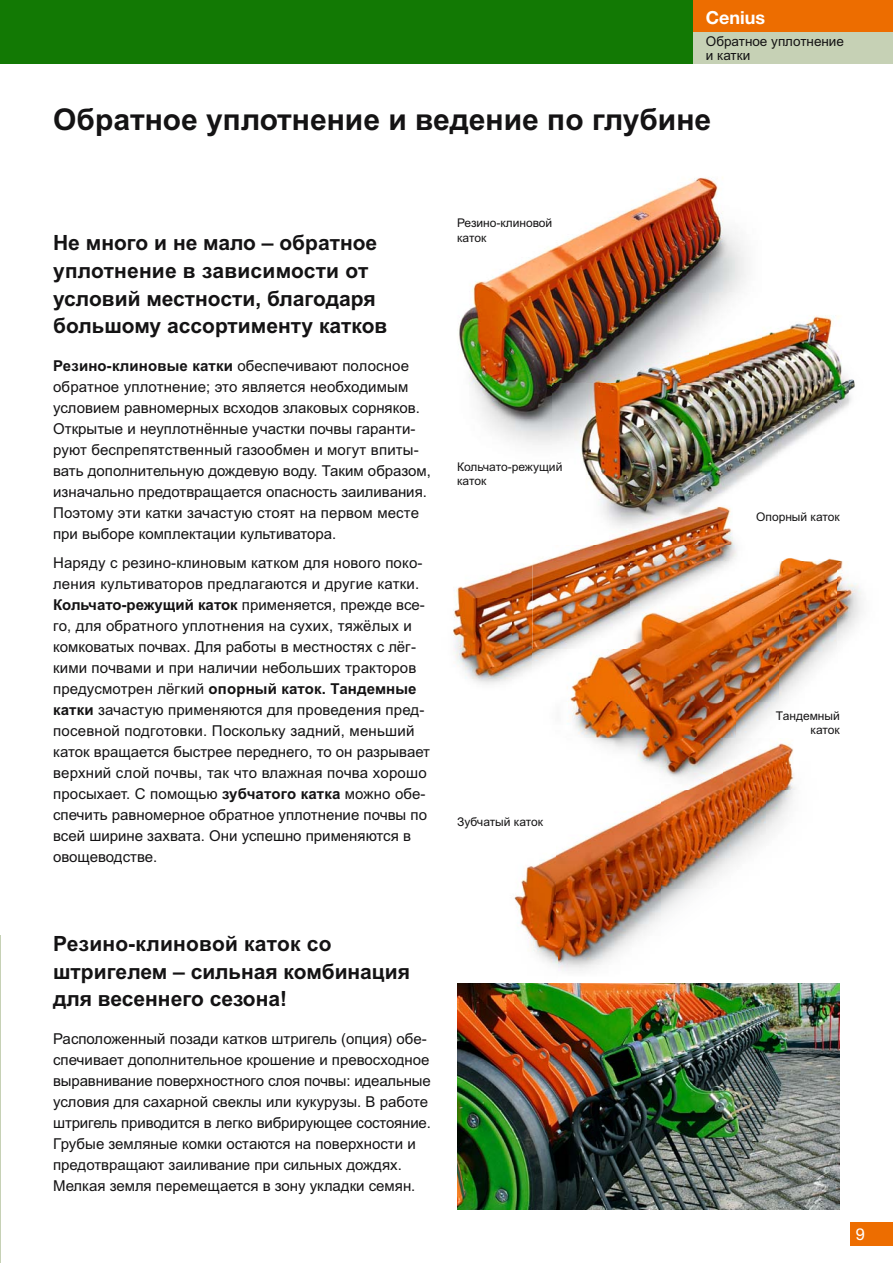
<style>
.page{position:relative;width:893px;height:1263px;background:#fff}
.page>*{position:absolute;margin:0;border:0;box-sizing:border-box;transform-origin:0 0}
.t1{font:700 30px "Arial Cyr";color:#141314}
.t2{font:700 21px/27.6px "Arial Cyr";color:#141314}
.t3{font:700 18px "Helvetica Neue";color:#fff}
.t4{font:16.5px "Helvetica Neue";color:#fff}
.t5{font:15px/21px "Arial Cyr";color:#141314}
.t6{font:13.5px/14.2px "Arial Cyr";color:#141314}
.t7{font:12px/14.4px "Arial Cyr";color:#141314}
.s1{font-weight:700}
</style>
<div class="page">
<div style="left:0;top:0;width:693px;height:64px;background:#127904"></div>
<img style="left:453px;top:0;width:440px;height:1246px">
<p class="t3" style="left:706px;top:11px;width:61px">Cenius</p>
<p class="t6" style="left:706px;top:35px;width:140px">Обратное уплотнение и катки</p>
<h1 class="t1" style="left:53px;top:108px;width:660px">Обратное уплотнение и ведение по глубине</h1>
<h2 class="t2" style="left:53px;top:231px;width:336px">Не много и не мало – обратное уплотнение в зависимости от условий местности, благодаря большому ассортименту катков</h2>
<p class="t5" style="left:53px;top:356px;width:379px"><span class="s1">Резино-клиновые катки</span> обеспечивают полосное обратное уплотнение; это является необходимым условием равномерных всходов злаковых сорняков.<br>Открытые и неуплотнённые участки почвы гаранти&shy;руют беспрепятственный газообмен и могут впиты&shy;вать дополнительную дождевую воду. Таким образом, изначально предотвращается опасность заиливания.<br>Поэтому эти катки зачастую стоят на первом месте при выборе комплектации культиватора.</p>
<p class="t5" style="left:53px;top:553px;width:378px">Наряду с резино-клиновым катком для нового поко&shy;ления культиваторов предлагаются и другие катки.<br><span class="s1">Кольчато-режущий каток</span> применяется, прежде все&shy;го, для обратного уплотнения на сухих, тяжёлых и ком коватых почвах. Для работы в местностях с лёг&shy;кими почвами и при наличии небольших тракторов предусмотрен лёгкий <span class="s1">опорный каток. Тандемные катки</span> зачастую применяются для проведения пред&shy;посевной подготовки. Поскольку задний, меньший каток вращается быстрее переднего, то он разрывает верхний слой почвы, так что влажная почва хорошо просыхает. С помощью <span class="s1">зубчатого катка</span> можно обе&shy;спечить равномерное обратное уплотнение почвы по всей ширине захвата. Они успешно применяются в овощеводстве.</p>
<p class="t7" style="left:457px;top:217px;width:97px">Резино-клиновой каток</p>
<p class="t7" style="left:457px;top:460px;width:107px">Кольчато-режущий каток</p>
<p class="t7" style="left:457px;top:815px;width:88px">Зубчатый каток</p>
<h2 class="t2" style="left:53px;top:931px;width:358px">Резино-клиновой каток со<br>штри гелем – сильная комбинация для весеннего сезона!</h2>
<p class="t5" style="left:53px;top:1029px;width:379px">Расположенный позади катков штригель (опция) обе&shy;спечивает дополнительное крошение и превосходное выравнивание поверхностного слоя почвы: идеальные условия для сахарной свеклы или кукурузы. В работе штригель приводится в легко вибрирующее состояние.<br>Грубые земляные комки остаются на поверхности и предотвращают заиливание при сильных дождях.<br>Мелкая земля перемещается в зону укладки семян.</p>
<p class="t7" style="left:756px;top:510px;width:85px">Опорный каток</p>
<p class="t7" style="left:776px;top:709px;width:65px;text-align:right">Тандемный каток</p>
<p class="t4" style="left:856px;top:1228px;width:11px">9</p>
</div>
